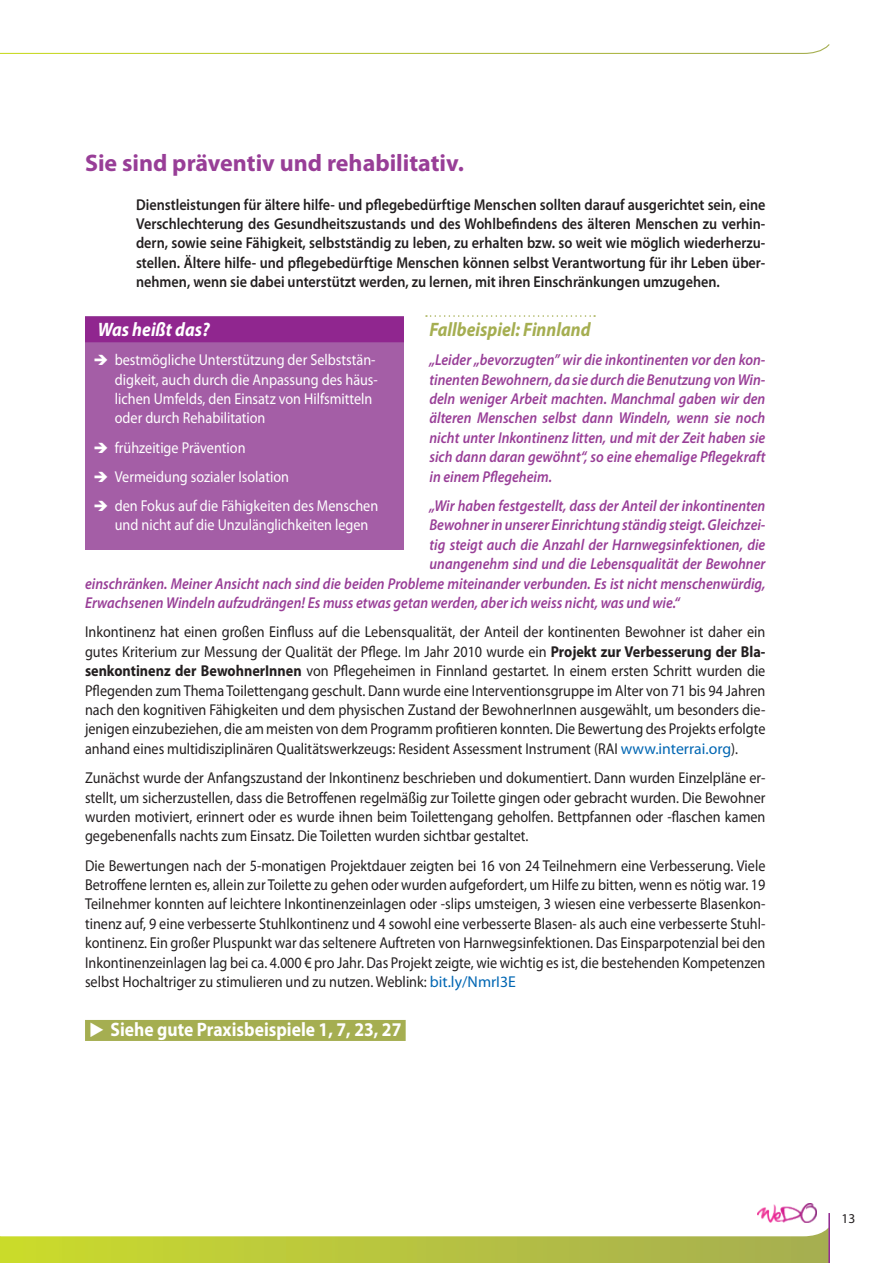
<style>
.page{position:relative;width:893px;height:1263px;background:#fff}
.page>*{position:absolute;margin:0;border:0;box-sizing:border-box;transform-origin:0 0}
.t1{font:700 24px "Myriad Pro";color:#983e97}
.t2{font:700 19.5px "Myriad Pro";color:#fff;scale:.9 1}
.t3{font:italic 700 19.5px "Myriad Pro";color:#a5ae51;scale:.9 1}
.t4{font:italic 700 19.5px "Myriad Pro";color:#fff;scale:.9 1}
.t5{font:15.75px/19.5px "Myriad Pro";color:#231f20;text-align:justify;scale:.9 1}
.t6{font:italic 600 15.75px/19.5px "Myriad Pro";color:#983e97;text-align:justify;scale:.9 1}
.t7{font:600 15.75px/19.5px "Myriad Pro";color:#231f20;text-align:justify;scale:.9 1}
.t8{font:15.75px/19.5px "Myriad Pro";color:#fff;scale:.9 1}
.t9{font:13.5px "Myriad Pro";color:#231f20}
.s1{font-weight:700}
.s2{color:#0166b3}
</style>
<div class="page">
<svg style="left:0;top:1228px;width:828px;height:35px"></svg>
<hr style="left:828px;top:1213px;width:2px;height:50px;background:#90268f">
<img style="left:758px;top:1203px;width:58px;height:20px">
<svg style="left:426px;top:315px;width:169px;height:2px"></svg>
<div style="left:85px;top:1020px;width:321px;height:21px;background:#a5ae51"></div>
<div style="left:85px;top:316px;width:319px;height:234px;background:#a45ea6"></div>
<div style="left:85px;top:317px;width:319px;height:25px;background:#90268f"></div>
<svg style="left:0;top:44px;width:830px;height:10px"></svg>
<h1 class="t1" style="left:85px;top:147px;width:380px">Sie sind präventiv und rehabilitativ.</h1>
<p class="t7" style="left:136px;top:195px;width:701px">Dienstleistungen für ältere hilfe- und pflegebedürftige Menschen sollten darauf ausgerichtet sein, eine Verschlechterung des Gesundheitszustands und des Wohlbefindens des älteren Menschen zu verhin&shy;dern, sowie seine Fähigkeit, selbstständig zu leben, zu erhalten bzw. so weit wie möglich wiederherzu&shy;stellen. Ältere hilfe- und pflegebedürftige Menschen können selbst Verantwortung für ihr Leben über&shy;nehmen, wenn sie dabei unterstützt werden, zu lernen, mit ihren Einschränkungen umzugehen.</p>
<p class="t3" style="left:429px;top:319px;width:180px">Fallbeispiel: Finnland</p>
<p class="t6" style="left:429px;top:350px;width:375px">„Leider „bevorzugten” wir die inkontinenten vor den kon&shy;tinenten Bewohnern, da sie durch die Benutzung von Win&shy;deln weniger Arbeit machten. Manchmal gaben wir den älteren Menschen selbst dann Windeln, wenn sie noch nicht unter Inkontinenz litten, und mit der Zeit haben sie sich dann daran gewöhnt“, so eine ehemalige Pflegekraft in einem Pflegeheim.</p>
<p class="t6" style="left:429px;top:496px;width:375px">„Wir haben festgestellt, dass der Anteil der inkontinenten</p>
<p class="t6" style="left:429px;top:516px;width:375px">Bewohner in unserer Einrichtung ständig steigt. Gleichzei-</p>
<p class="t6" style="left:429px;top:535px;width:375px">tig steigt auch die Anzahl der Harnwegsinfektionen, die</p>
<p class="t6" style="left:429px;top:554px;width:375px">unangenehm sind und die Lebensqualität der Bewohner</p>
<p class="t6" style="left:85px;top:574px;width:757px">einschränken. Meiner Ansicht nach sind die beiden Probleme miteinander verbunden. Es ist nicht menschenwürdig,</p>
<p class="t6" style="left:85px;top:593px;width:662px">Erwachsenen Windeln aufzudrängen! Es muss etwas getan werden, aber ich weiss nicht, was und wie.“</p>
<p class="t5" style="left:85px;top:622px;width:757px">Inkontinenz hat einen großen Einfluss auf die Lebensqualität, der Anteil der kontinenten Bewohner ist daher ein gutes Kriterium zur Messung der Qualität der Pflege. Im Jahr 2010 wurde ein <span class="s1">Projekt zur Verbesserung der Bla&shy;senkontinenz der BewohnerInnen</span> von Pflegeheimen in Finnland gestartet. In einem ersten Schritt wurden die Pflegenden zum Thema Toilettengang geschult. Dann wurde eine Interventionsgruppe im Alter von 71 bis 94 Jahren nach den kognitiven Fähigkeiten und dem physischen Zustand der BewohnerInnen ausgewählt, um besonders die&shy;jenigen einzubeziehen, die am meisten von dem Programm profitieren konnten. Die Bewertung des Projekts erfolgte anhand eines multidisziplinären Qualitätswerkzeugs: Resident Assessment Instrument (RAI <span class="s2">www.interrai.org</span>).</p>
<p class="t5" style="left:85px;top:768px;width:757px">Zunächst wurde der Anfangszustand der Inkontinenz beschrieben und dokumentiert. Dann wurden Einzelpläne er&shy;stellt, um sicherzustellen, dass die Betroffenen regelmäßig zur Toilette gingen oder gebracht wurden. Die Bewohner wurden motiviert, erinnert oder es wurde ihnen beim Toilettengang geholfen. Bettpfannen oder -flaschen kamen gegebenenfalls nachts zum Einsatz. Die Toiletten wurden sichtbar gestaltet.</p>
<p class="t5" style="left:85px;top:855px;width:757px">Die Bewertungen nach der 5-monatigen Projektdauer zeigten bei 16 von 24 Teilnehmern eine Verbesserung. Viele Betroffene lernten es, allein zur Toilette zu gehen oder wurden aufgefordert, um Hilfe zu bitten, wenn es nötig war. 19<br>Teilnehmer konnten auf leichtere Inkontinenzeinlagen oder -slips umsteigen, 3 wiesen eine verbesserte Blasenkon&shy;tinenz auf, 9 eine verbesserte Stuhlkontinenz und 4 sowohl eine verbesserte Blasen- als auch eine verbesserte Stuhl&shy;kontinenz. Ein großer Pluspunkt war das seltenere Auftreten von Harnwegsinfektionen. Das Einsparpotenzial bei den Inkontinenzeinlagen lag bei ca. 4.000 € pro Jahr. Das Projekt zeigte, wie wichtig es ist, die bestehenden Kompetenzen selbst Hochaltriger zu stimulieren und zu nutzen. Weblink: <span class="s2">bit.ly/NmrI3E</span></p>
<p class="t2" style="left:111px;top:1016px;width:325px">Siehe gute Praxisbeispiele 1, 7, 23, 27</p>
<p class="t4" style="left:98px;top:319px;width:126px">Was heißt das?</p>
<p class="t8" style="left:115px;top:350px;width:294px">bestmögliche Unterstützung der Selbststän&shy;digkeit, auch durch die Anpassung des häus&shy;lichen Umfelds, den Einsatz von Hilfsmitteln oder durch Rehabilitation</p>
<p class="t8" style="left:115px;top:432px;width:294px;line-height:29.1px">frühzeitige Prävention<br>Vermeidung sozialer Isolation<br>den Fokus auf die Fähigkeiten des Menschen</p>
<p class="t8" style="left:115px;top:515px;width:283px">und nicht auf die Unzulänglichkeiten legen</p>
<p class="t9" style="left:841px;top:1210px;width:15px">13</p>
</div>
